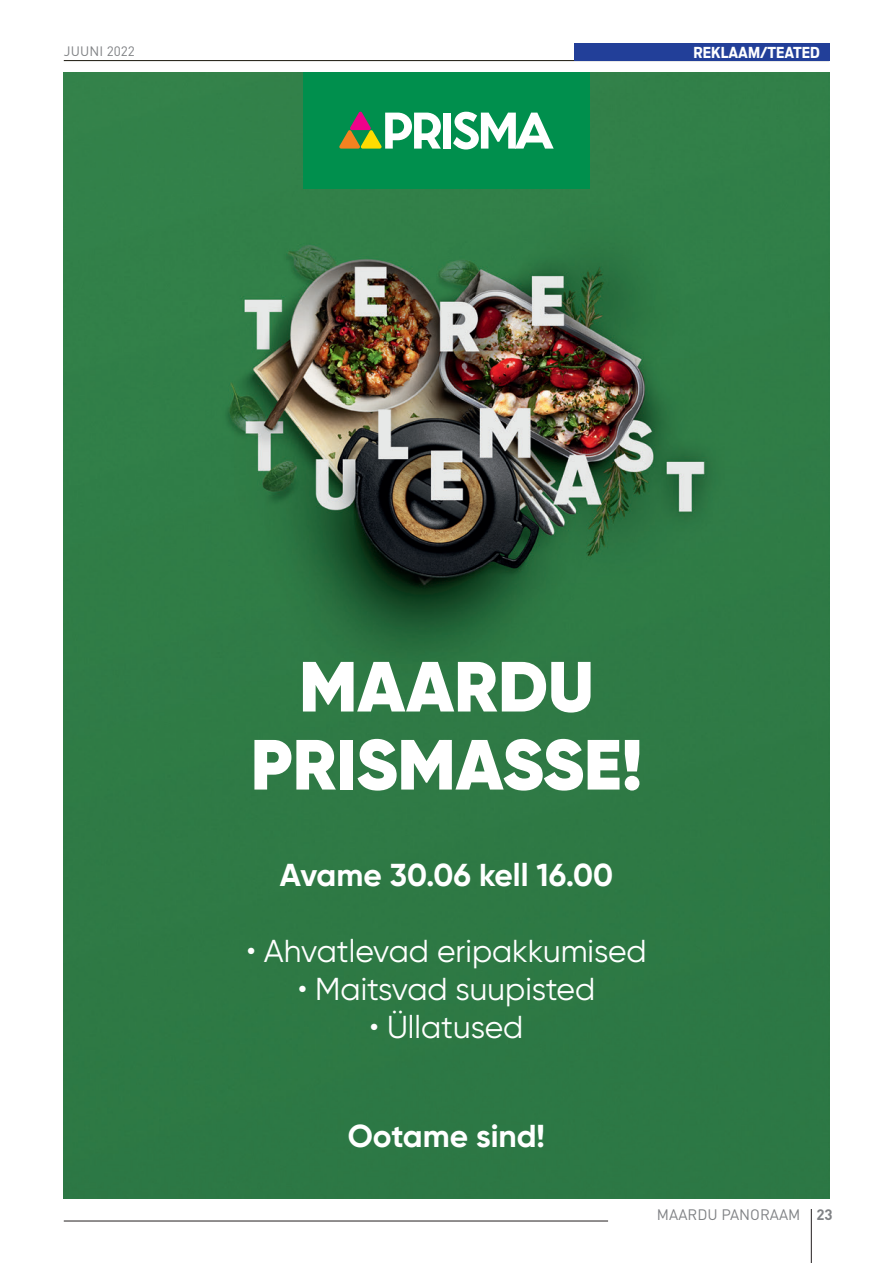
<style>
.page{position:relative;width:893px;height:1263px;background:#fff}
.page>*{position:absolute;margin:0;border:0;box-sizing:border-box;transform-origin:0 0}
.t1{font:900 70.8px/78px "Gilroy";color:#fff;text-align:center}
.t2{font:31.65px "Gilroy";color:#fff}
.t3{font:700 31.65px "Gilroy";color:#fff}
.t4{font:700 15px "Ford Antenna Cond";color:#fff}
.t5{font:15px "DIN Pro";color:#808285}
.t6{font:700 15px "DIN Pro";color:#808285}
.t7{font:13.5px "DIN Pro";letter-spacing:.01em;color:#808285}
.s1{color:#223f99}
</style>
<div class="page">
<hr style="left:64px;top:1221px;width:544px;height:1px;background:#231f20">
<hr style="left:811px;top:1209px;width:1px;height:54px;background:#231f20">
<hr style="left:64px;top:60px;width:765px;height:1px;background:#19150b">
<img style="left:64px;top:73px;width:765px;height:1126px">
<div style="left:303px;top:73px;width:287px;height:116px;background:#008f4d"></div>
<div style="left:443px;top:113px;width:8px;height:36px;background:#fff"></div>
<svg style="left:453px;top:112px;width:101px;height:37px"></svg>
<svg style="left:339px;top:111px;width:102px;height:38px"></svg>
<div style="left:574px;top:44px;width:255px;height:17px;background:#223f99"></div>
<p class="t7" style="left:64px;top:42px;width:73px">JUUNI 2022</p>
<p class="t4" style="left:693px;top:39px;width:137px">REKLAAM/TEATED<span class="s1">A</span></p>
<p class="t1" style="left:251px;top:647px;width:393px">MAARDU<br>PRISMASSE!</p>
<p class="t3" style="left:280px;top:855px;width:335px">Avame 30.06 kell 16.00</p>
<p class="t2" style="left:246px;top:931px;width:402px">• Ahvatlevad eripakkumised</p>
<p class="t2" style="left:298px;top:969px;width:299px">• Maitsvad suupisted</p>
<p class="t2" style="left:370px;top:1007px;width:155px">• Üllatused</p>
<p class="t3" style="left:348px;top:1116px;width:199px">Ootame sind!</p>
<p class="t5" style="left:657px;top:1205px;width:145px">MAARDU PANORAAM</p>
<p class="t6" style="left:816px;top:1205px;width:18px">23</p>
</div>
